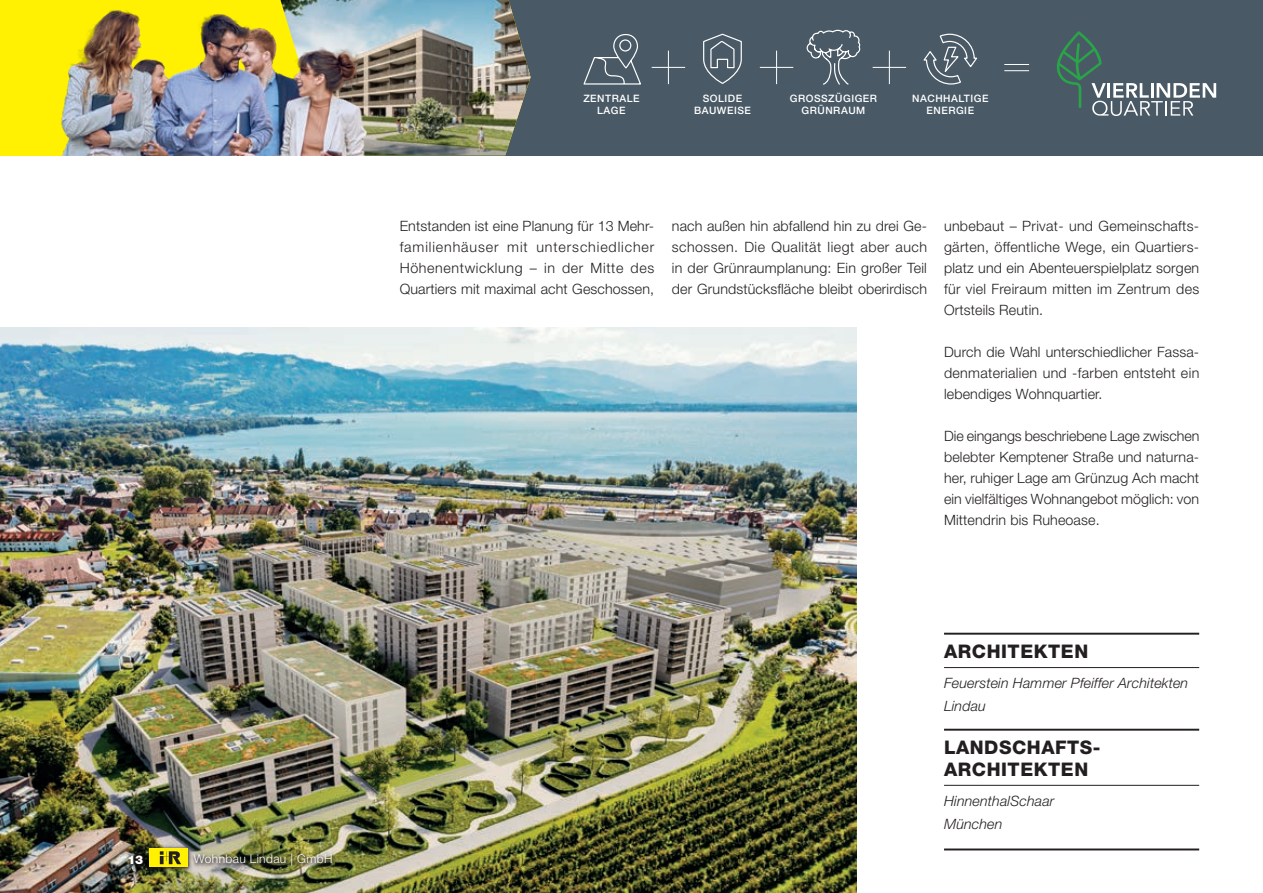
<style>
.page{position:relative;width:1263px;height:893px;background:#fff}
.page>*{position:absolute;margin:0;border:0;box-sizing:border-box;transform-origin:0 0}
.t1{font:800 18.75px/22.5px "Helvetica Neue LT Std";letter-spacing:.03em;color:#231f20}
.t2{font:300 14.25px/21px "Helvetica Neue LT Std";letter-spacing:.01em;color:#231f20;text-align:justify}
.t3{font:italic 300 14.25px/22.5px "Helvetica Neue LT Std";letter-spacing:.01em;color:#231f20}
.t4{font:300 12px "Helvetica Neue LT Std";letter-spacing:.03em;color:#fff}
.t5{font:900 12px "Helvetica Neue LT Std";color:#fff}
.t6{font:500 10.2px/12px "Helvetica Neue LT Std";letter-spacing:.05em;color:#fff;text-align:center}
</style>
<div class="page">
<div style="left:0;top:0;width:371px;height:156px;background:#fff101"></div>
<div style="left:330px;top:0;width:933px;height:156px;background:#495965"></div>
<img style="left:395px;top:0;width:136px;height:155px">
<img style="left:60px;top:0;width:335px;height:156px">
<img style="left:0;top:328px;width:857px;height:565px">
<hr style="left:944px;top:633px;width:255px;height:2px;background:#231f20">
<hr style="left:944px;top:667px;width:255px;height:1px;background:#231f20">
<hr style="left:944px;top:729px;width:255px;height:2px;background:#231f20">
<hr style="left:944px;top:848px;width:255px;height:2px;background:#231f20">
<hr style="left:944px;top:785px;width:255px;height:1px;background:#231f20">
<img style="left:125px;top:844px;width:212px;height:28px">
<div style="left:150px;top:848px;width:38px;height:19px;background:#fff101"></div>
<svg style="left:160px;top:851px;width:21px;height:13px"></svg>
<svg style="left:1056px;top:31px;width:160px;height:85px"></svg>
<hr style="left:873px;top:67px;width:33px;height:1px;background:#fff">
<hr style="left:889px;top:51px;width:1px;height:33px;background:#fff">
<hr style="left:760px;top:67px;width:33px;height:1px;background:#fff">
<hr style="left:776px;top:51px;width:1px;height:33px;background:#fff">
<hr style="left:652px;top:67px;width:33px;height:1px;background:#fff">
<hr style="left:668px;top:51px;width:1px;height:33px;background:#fff">
<svg style="left:1004px;top:64px;width:25px;height:7px"></svg>
<svg style="left:703px;top:33px;width:39px;height:51px"></svg>
<svg style="left:583px;top:34px;width:58px;height:51px"></svg>
<svg style="left:923px;top:33px;width:55px;height:52px"></svg>
<svg style="left:806px;top:29px;width:55px;height:56px"></svg>
<p class="t5" style="left:128px;top:852px;width:17px">13</p>
<p class="t4" style="left:194px;top:852px;width:140px">Wohnbau Lindau | GmbH</p>
<p class="t6" style="left:790px;top:92px;width:89px">GROSSZÜGIGER<br>GRÜNRAUM</p>
<p class="t6" style="left:583px;top:92px;width:58px">ZENTRALE<br>LAGE</p>
<p class="t6" style="left:912px;top:92px;width:78px">NACHHALTIGE<br>ENERGIE</p>
<p class="t6" style="left:694px;top:92px;width:58px">SOLIDE<br>BAUWEISE</p>
<p class="t2" style="left:400px;top:215px;width:256px">Entstanden ist eine Planung für 13 Mehr&shy;familienhäuser mit unterschiedlicher Höhenentwicklung – in der Mitte des Quartiers mit maximal acht Geschossen,</p>
<p class="t2" style="left:672px;top:215px;width:257px">nach außen hin abfallend hin zu drei Ge&shy;schossen. Die Qualität liegt aber auch in der Grünraumplanung: Ein großer Teil der Grundstücksfläche bleibt oberirdisch</p>
<p class="t2" style="left:944px;top:215px;width:257px">unbebaut – Privat- und Gemeinschafts&shy;gärten, öffentliche Wege, ein Quartiers&shy;platz und ein Abenteuerspielplatz sorgen für viel Freiraum mitten im Zentrum des Ortsteils Reutin.</p>
<p class="t2" style="left:944px;top:341px;width:257px">Durch die Wahl unterschiedlicher Fassa&shy;denmaterialien und -farben entsteht ein lebendiges Wohnquartier.</p>
<p class="t2" style="left:944px;top:425px;width:257px">Die eingangs beschriebene Lage zwischen belebter Kemptener Straße und naturna&shy;her, ruhiger Lage am Grünzug Ach macht ein vielfältiges Wohnangebot möglich: von Mittendrin bis Ruheoase.</p>
<h1 class="t1" style="left:944px;top:640px;width:146px">ARCHITEKTEN</h1>
<p class="t3" style="left:944px;top:671px;width:246px">Feuerstein Hammer Pfeiffer Architekten<br>Lindau</p>
<h1 class="t1" style="left:944px;top:736px;width:158px">LANDSCHAFTS-<br>ARCHITEKTEN</h1>
<p class="t3" style="left:944px;top:790px;width:112px">HinnenthalSchaar<br>München</p>
</div>
